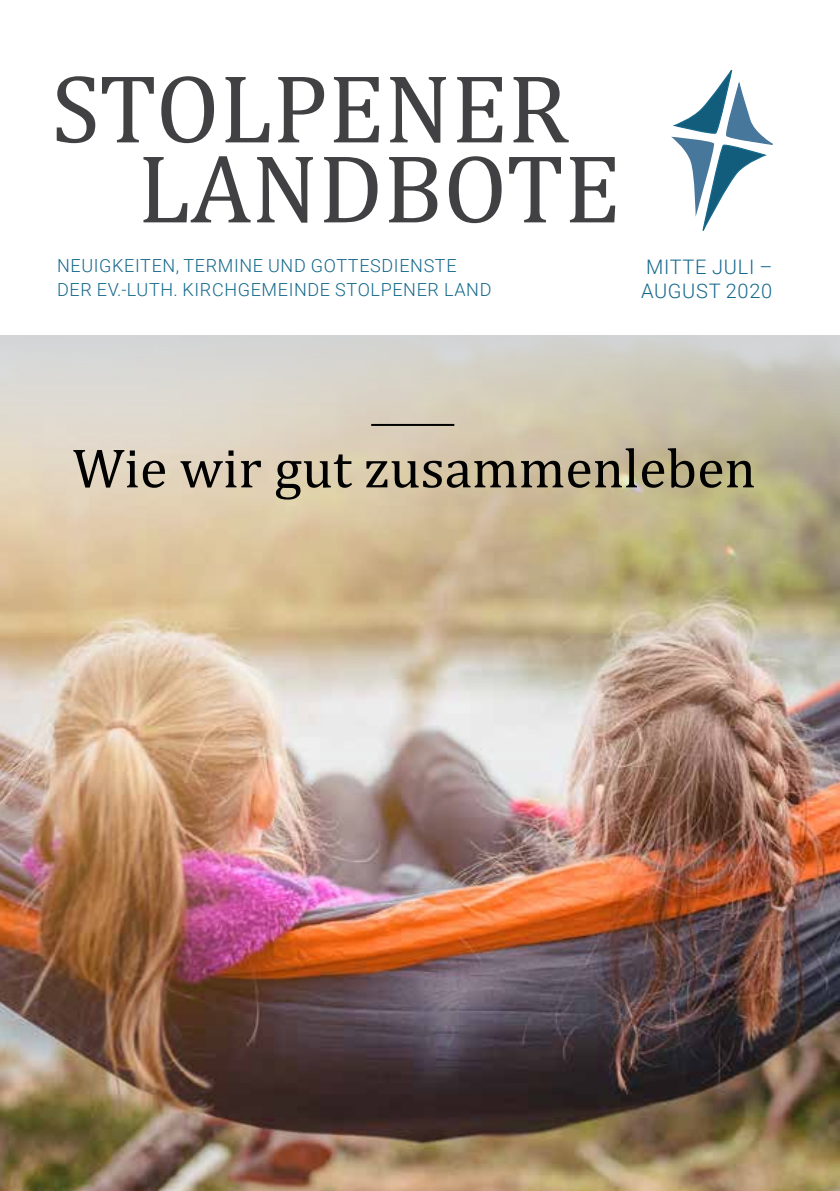
<style>
.page{position:relative;width:840px;height:1191px;background:#fff}
.page>*{position:absolute;margin:0;border:0;box-sizing:border-box;transform-origin:0 0}
.t1{font:98px/80px "Cambria";color:#414042}
.t2{font:56px "Cambria";color:#000}
.t3{font:300 20px/24px "Roboto";letter-spacing:.035em;color:#16698c}
.t4{font:300 18px/24px "Roboto";letter-spacing:.035em;color:#16698c}
</style>
<div class="page">
<img style="left:0;top:335px;width:839px;height:856px">
<hr style="left:371px;top:424px;width:83px;height:2px;background:#000">
<svg style="left:671px;top:70px;width:102px;height:161px"></svg>
<h1 class="t1" style="left:138px;top:69px;width:484px;text-indent:-86px">STOLPENER<br>LANDBOTE</h1>
<p class="t4" style="left:57px;top:253px;width:435px">NEUIGKEITEN, TERMINE UND GOTTESDIENSTE<br>DER EV.-LUTH. KIRCHGEMEINDE STOLPENER LAND</p>
<p class="t3" style="left:640px;top:254px;width:133px">MITTE JULI –<br>AUGUST 2020</p>
<h2 class="t2" style="left:73px;top:435px;width:684px">Wie wir gut zusammenleben</h2>
</div>
